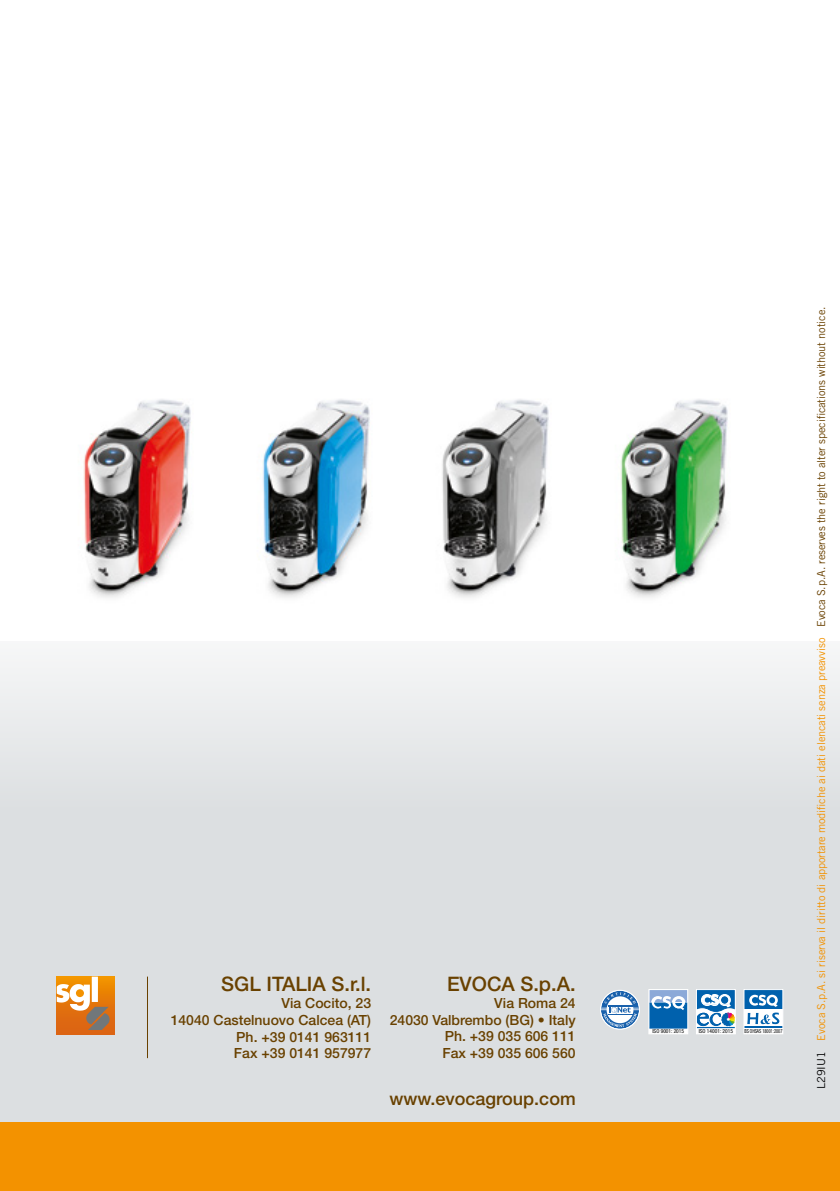
<style>
.page{position:relative;width:840px;height:1191px;background:#fff}
.page>*{position:absolute;margin:0;border:0;box-sizing:border-box;transform-origin:0 0}
.t1{font:500 20px "Helvetica Neue LT Std";color:#694100}
.t2{font:500 18px "Helvetica Neue LT Std";color:#694100}
.t3{font:500 14px/16.8px "Helvetica Neue LT Std";color:#694100;text-align:right}
.t4{font:11px "Trade Gothic LT Std";letter-spacing:-.01em;color:#f39200}
.t5{font:condensed 5.4px "Helvetica Neue LT Std";color:#000}
.t6{font:condensed 5.4px "Helvetica Neue LT Std";color:#000;scale:.8 1}
.s1{color:#000}
.s2{color:#694100}
</style>
<div class="page">
<img style="left:83px;top:399px;width:645px;height:199px">
<div style="left:0;top:641px;width:839px;height:483px;background:linear-gradient(to bottom,#ebedee,#d6d9dc)"></div>
<div style="left:0;top:1123px;width:839px;height:68px;background:#f39200"></div>
<div style="left:57px;top:976px;width:58px;height:58px;background:linear-gradient(to bottom,#f29200,#d55e19)"></div>
<svg style="left:57px;top:976px;width:52px;height:54px"></svg>
<div style="left:76px;top:989px;width:8px;height:8px;background:#f39200;border-radius:50%"></div>
<hr style="left:147px;top:976px;width:1px;height:82px;background:#694100">
<svg style="left:600px;top:990px;width:38px;height:39px"></svg>
<div style="left:600px;top:990px;width:39px;height:39px;border:1px solid #fff;border-radius:50%"></div>
<svg style="left:695px;top:988px;width:40px;height:46px"></svg>
<svg style="left:742px;top:988px;width:41px;height:46px"></svg>
<svg style="left:647px;top:988px;width:41px;height:46px"></svg>
<h1 class="t1" style="left:221px;top:972px;width:151px">SGL ITALIA S.r.l.</h1>
<p class="t3" style="left:171px;top:994px;width:202px">Via Cocito, 23<br>14040 Castelnuovo Calcea (AT)<br>Ph. +39 0141 963111<br>Fax +39 0141 957977</p>
<h1 class="t1" style="left:447px;top:971px;width:130px">EVOCA S.p.A.</h1>
<p class="t3" style="left:389px;top:994px;width:187px">Via Roma 24<br>24030 Valbrembo (BG) • Italy<br>Ph. +39 035 606 111<br>Fax +39 035 606 560</p>
<h2 class="t2" style="left:389px;top:1087px;width:188px">www.evocagroup.com</h2>
<p class="t5" style="left:652px;top:1027px;width:33px">ISO 9001: 2015</p>
<p class="t5" style="left:698px;top:1027px;width:36px">ISO 14001: 2015</p>
<p class="t6" style="left:744px;top:1027px;width:49px">BS OHSAS 18001:2007</p>
<p class="t4" style="left:814px;top:1089px;width:783px;rotate:-90deg"><span class="s1">L29IU1</span> Evoca S.p.A. si riserva il diritto di apportare modifiche ai dati elencati senza preavviso <span class="s2">Evoca S.p.A. reserves the right to alter specifications without notice.</span></p>
</div>
